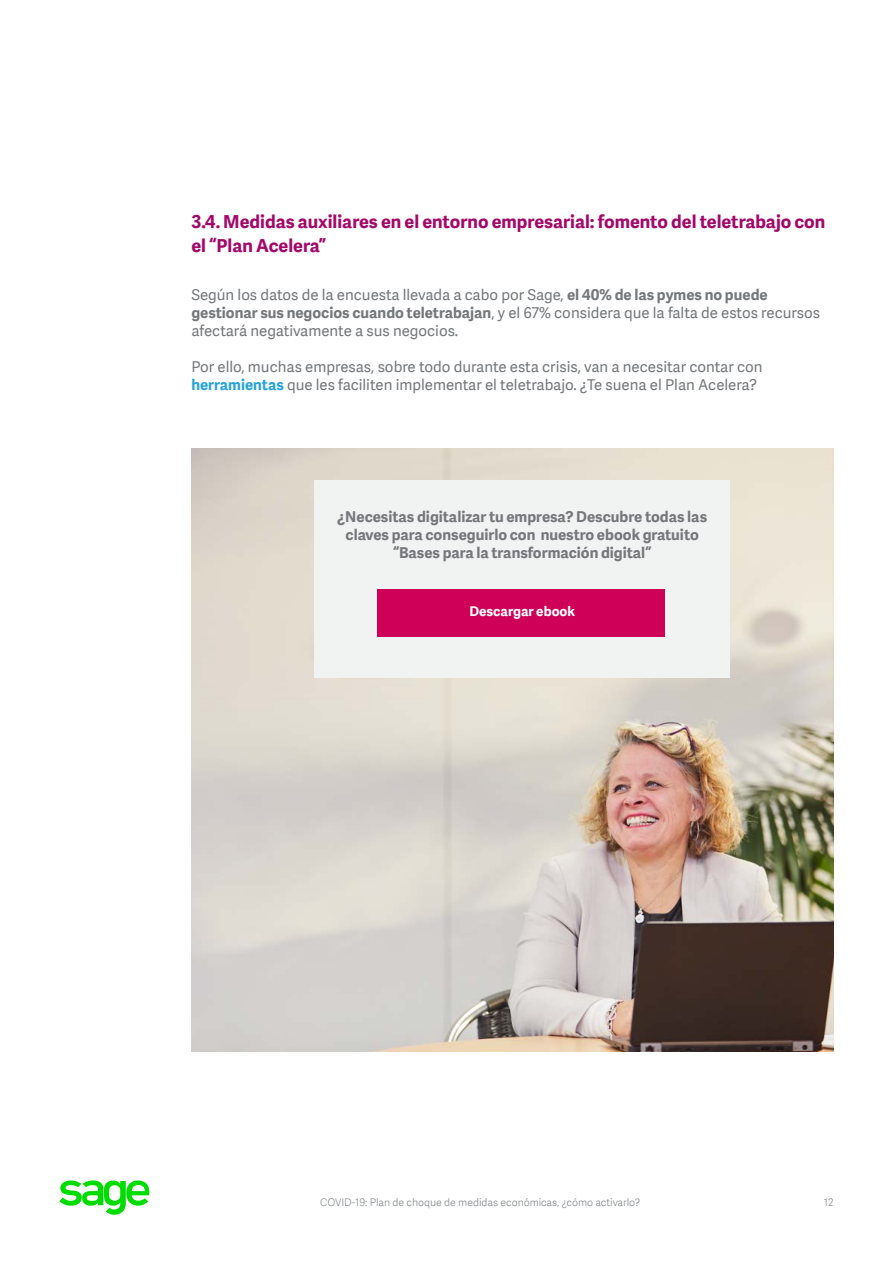
<style>
.page{position:relative;width:893px;height:1263px;background:#fff}
.page>*{position:absolute;margin:0;border:0;box-sizing:border-box;transform-origin:0 0}
.t1{font:700 18px/24px "Adelle Sans SAGE";color:#a40769}
.t2{font:15px/18px "Adelle Sans SAGE";color:#75787b}
.t3{font:700 15px/18px "Adelle Sans SAGE";color:#75787b;text-align:center}
.t4{font:700 13.5px "Adelle Sans SAGE";color:#fff}
.t5{font:10.5px "Adelle Sans SAGE Lt";letter-spacing:-.005em;color:#888b8d}
.s1{font-weight:700}
.s2{font-weight:700;color:#28a3da}
</style>
<div class="page">
<img style="left:191px;top:449px;width:642px;height:603px">
<div style="left:314px;top:480px;width:416px;height:198px;background:#f1f2f2"></div>
<svg style="left:59px;top:1181px;width:91px;height:34px"></svg>
<div style="left:377px;top:590px;width:287px;height:48px;background:#ce0058"></div>
<p class="t1" style="left:191px;top:209px;width:635px">3.4. Medidas auxiliares en el entorno empresarial: fomento del teletrabajo con el “Plan Acelera”</p>
<p class="t2" style="left:191px;top:285px;width:630px">Según los datos de la encuesta llevada a cabo por Sage, <span class="s1">el 40% de las pymes no puede gestionar sus negocios cuando teletrabajan</span>, y el 67% considera que la falta de estos recursos afectará negativamente a sus negocios.</p>
<p class="t2" style="left:191px;top:357px;width:572px">Por ello, muchas empresas, sobre todo durante esta crisis, van a necesitar contar con <span class="s2">herramientas</span> que les faciliten implementar el teletrabajo. ¿Te suena el Plan Acelera?</p>
<p class="t3" style="left:337px;top:507px;width:371px">¿Necesitas digitalizar tu empresa? Descubre todas las claves para conseguirlo con nuestro ebook gratuito “Bases para la transformación digital”</p>
<p class="t4" style="left:469px;top:601px;width:107px">Descargar ebook</p>
<p class="t5" style="left:320px;top:1195px;width:321px">COVID-19: Plan de choque de medidas económicas, ¿cómo activarlo?</p>
<p class="t5" style="left:823px;top:1195px;width:11px">12</p>
</div>
